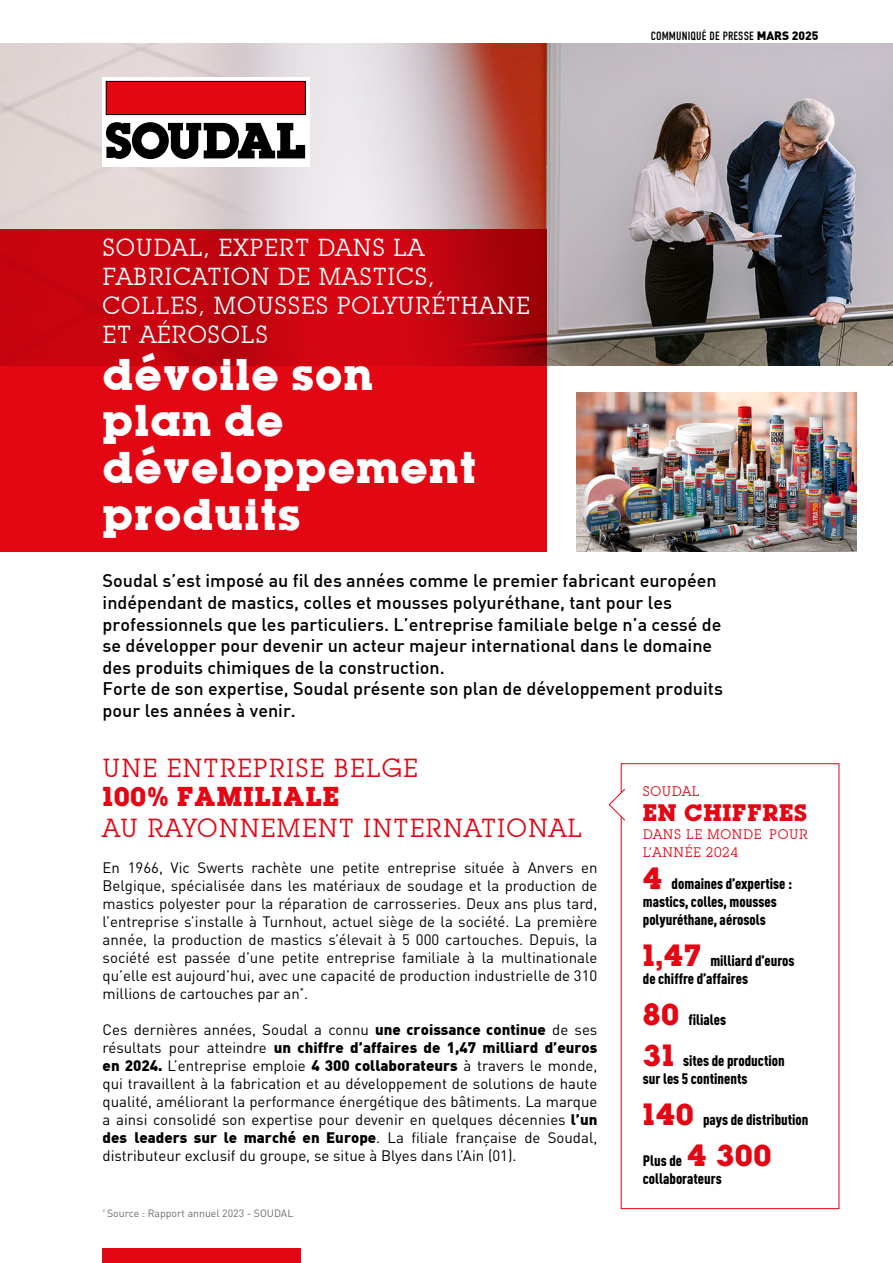
<style>
.page{position:relative;width:893px;height:1263px;background:#fff}
.page>*{position:absolute;margin:0;border:0;box-sizing:border-box;transform-origin:0 0}
.t1{font:700 39px/46.8px "Lubalin";letter-spacing:.03em;color:#fff}
.t2{font:25.5px "Lubalin Graph IT Cby BT";letter-spacing:.04em;color:#e30613}
.t3{font:24px/28.8px "Lubalin Graph IT Cby BT";letter-spacing:.03em;color:#fff}
.t4{font:700 24px "Lubalin";letter-spacing:.04em;color:#e30613}
.t5{font:700 21px "Lubalin";letter-spacing:.04em;color:#e30613}
.t6{font:500 18px/21.6px "DIN";color:#000}
.t7{font:15px/18px "DIN Pro";color:#000;text-align:justify}
.t8{font:900 condensed 15px/18px "DIN Pro";color:#000}
.t9{font:900 15px "DIN";color:#000}
.t10{font:13.5px/18px "Lubalin Graph IT Cby BT";letter-spacing:.04em;color:#e30613}
.t11{font:12px "DIN Condensed";letter-spacing:.01em;color:#000}
.t12{font:10.5px "DIN Pro";color:#6b6b6a}
.s1{font-family:"DIN";font-weight:900}
.s2{font-family:"DIN Pro";font-weight:400}
.s3{font-family:"Lubalin";font-weight:700;font-stretch:normal;font-size:27px;color:#e30613}
</style>
<div class="page">
<img style="left:0;top:43px;width:893px;height:323px">
<div style="left:102px;top:77px;width:208px;height:90px;background:#fff"></div>
<div style="left:106px;top:81px;width:199px;height:34px;background:#e30613"></div>
<div style="left:106px;top:81px;width:200px;height:34px;border:1px solid #000"></div>
<svg style="left:106px;top:122px;width:199px;height:37px"></svg>
<div style="left:621px;top:763px;width:218px;height:446px;border:1px solid #e30613"></div>
<svg style="left:0;top:229px;width:546px;height:322px;background:#d50511"></svg>
<img style="left:576px;top:392px;width:280px;height:159px">
<div style="left:102px;top:1248px;width:199px;height:15px;background:#e30613"></div>
<svg style="left:608px;top:788px;width:17px;height:33px"></svg>
<h3 class="t3" style="left:103px;top:233px;width:429px">SOUDAL, EXPERT DANS LA<br>FABRICATION DE MASTICS,<br>COLLES, MOUSSES POLYURÉTHANE<br>ET AÉROSOLS</h3>
<h1 class="t1" style="left:103px;top:351px;width:375px">dévoile son plan de développement produits</h1>
<p class="t11" style="left:651px;top:30px;width:169px">COMMUNIQUÉ DE PRESSE <span class="s1">MARS 2025</span></p>
<p class="t6" style="left:103px;top:569px;width:622px">Soudal s’est imposé au fil des années comme le premier fabricant européen indépendant de mastics, colles et mousses polyuréthane, tant pour les professionnels que les particuliers. L’entreprise familiale belge n’a cessé de se développer pour devenir un acteur majeur international dans le domaine des produits chimiques de la construction.<br>Forte de son expertise, Soudal présente son plan de développement produits pour les années à venir.</p>
<h2 class="t2" style="left:103px;top:752px;width:317px">UNE ENTREPRISE BELGE</h2>
<h3 class="t4" style="left:103px;top:779px;width:238px">100% FAMILIALE</h3>
<h2 class="t2" style="left:103px;top:812px;width:481px">AU RAYONNEMENT INTERNATIONAL</h2>
<p class="t7" style="left:103px;top:857px;width:496px">En 1966, Vic Swerts rachète une petite entreprise située à Anvers en Belgique, spécialisée dans les matériaux de soudage et la production de mastics polyester pour la réparation de carrosseries. Deux ans plus tard, l’entreprise s’installe à Turnhout, actuel siège de la société. La première année, la production de mastics s’élevait à 5 000 cartouches. Depuis, la société est passée d’une petite entreprise familiale à la multinationale qu’elle est aujourd’hui, avec une capacité de production industrielle de 310 millions de cartouches par an<sup>*</sup>.</p>
<p class="t7" style="left:103px;top:1019px;width:496px">Ces dernières années, Soudal a connu <span class="s1">une croissance continue</span> de ses</p>
<p class="t9" style="left:103px;top:1037px;width:496px"><span class="s2">résultats pour atteindre</span> un chiffre d’affaires de 1,47 milliard d’euros</p>
<p class="t7" style="left:103px;top:1055px;width:496px"><span class="s1">en 2024.</span> L’entreprise emploie <span class="s1">4 300 collaborateurs</span> à travers le monde, qui travaillent à la fabrication et au développement de solutions de haute qualité, améliorant la performance énergétique des bâtiments. La marque a ainsi consolidé son expertise pour devenir en quelques décennies <span class="s1">l’un</span></p>
<p class="t9" style="left:103px;top:1127px;width:496px">des leaders sur le marché en Europe<span class="s2">. La filiale française de Soudal,</span></p>
<p class="t7" style="left:103px;top:1145px;width:415px">distributeur exclusif du groupe, se situe à Blyes dans l’Ain (01).</p>
<p class="t12" style="left:103px;top:1205px;width:192px"><sup>*</sup> Source : Rapport annuel 2023 - SOUDAL</p>
<p class="t10" style="left:643px;top:782px;width:58px">SOUDAL</p>
<h3 class="t5" style="left:643px;top:797px;width:166px">EN CHIFFRES</h3>
<p class="t10" style="left:643px;top:825px;width:166px">DANS LE MONDE POUR<br>L’ANNÉE 2024</p>
<p class="t8" style="left:643px;top:874px;width:151px"><span class="s3">4</span> domaines d’expertise : mastics, colles, mousses polyuréthane, aérosols</p>
<p class="t8" style="left:643px;top:950px;width:153px"><span class="s3">1,47</span> milliard d’euros de chiffre d’affaires</p>
<p class="t8" style="left:643px;top:1009px;width:85px"><span class="s3">80</span> filiales</p>
<p class="t8" style="left:643px;top:1050px;width:143px"><span class="s3">31</span> sites de production sur les 5 continents</p>
<p class="t8" style="left:643px;top:1109px;width:167px"><span class="s3">140</span> pays de distribution</p>
<p class="t8" style="left:643px;top:1150px;width:130px">Plus de <span class="s3">4 300 </span>collaborateurs</p>
</div>
